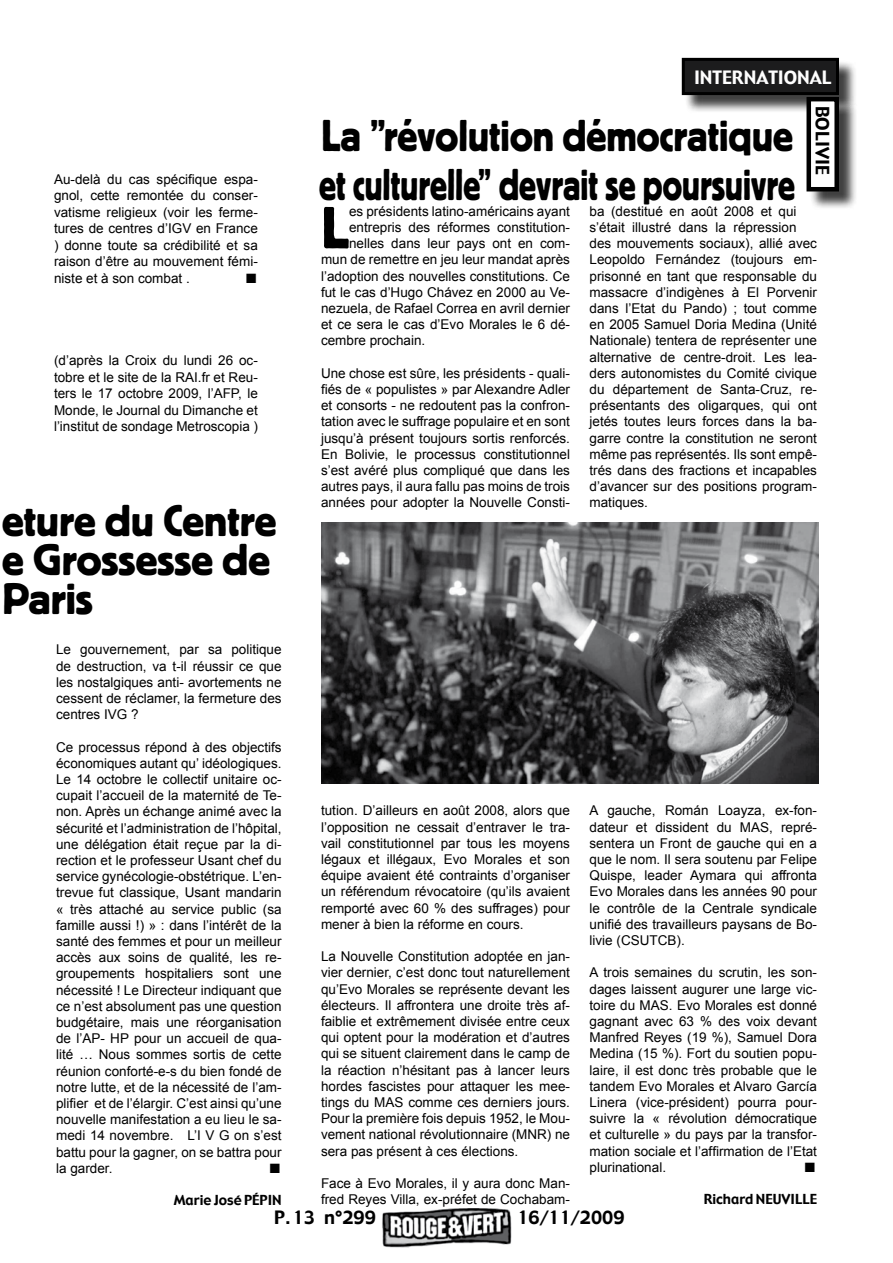
<style>
.page{position:relative;width:893px;height:1263px;background:#fff}
.page>*{position:absolute;margin:0;border:0;box-sizing:border-box;transform-origin:0 0}
.t1{font:61.65px "Block";color:#000}
.t2{font:46.5px/49.5px "Block";color:#000;scale:.92 1}
.t3{font:46.5px/39px "Block";color:#000}
.t4{font:18px "Gadget";color:#000}
.t5{font:18px "Gadget";color:#fefefe}
.t6{font:13.5px/16.2px "Arial";color:#000;text-align:justify}
.t7{font:13.5px "Gadget";color:#000}
.t8{font:13.5px "Zapf Dingbats ITC";color:#000}
</style>
<div class="page">
<img style="left:382px;top:1209px;width:130px;height:39px">
<div style="left:684px;top:60px;width:173px;height:54px;background:#000;opacity:.75"></div>
<div style="left:683px;top:59px;width:154px;height:35px;background:#1c1c1d"></div>
<div style="left:682px;top:58px;width:157px;height:37px;border:3px solid #000"></div>
<div style="left:809px;top:99px;width:48px;height:111px;background:#000;opacity:.75"></div>
<div style="left:809px;top:99px;width:28px;height:90px;background:#fefefe"></div>
<div style="left:806px;top:97px;width:33px;height:94px;border:4px solid #000"></div>
<img style="left:322px;top:523px;width:496px;height:260px">
<p class="t6" style="left:54px;top:171px;width:205px">Au-delà du cas spécifique espa&shy;gnol, cette remontée du conser&shy;vatisme religieux (voir les ferme&shy;tures de centres d’IGV en France ) donne toute sa crédibilité et sa raison d’être au mouvement fémi&shy;niste et à son combat .</p>
<p class="t8" style="left:246px;top:272px;width:12px">■</p>
<p class="t6" style="left:54px;top:352px;width:205px">(d’après la Croix du lundi 26 oc&shy;tobre et le site de la RAI.fr et Reu&shy;ters le 17 octobre 2009, l’AFP, le Monde, le Journal du Dimanche et l’institut de sondage Metroscopia )</p>
<h2 class="t3" style="left:2px;top:504px;width:276px">eture du Centre e Grossesse de<br>Paris</h2>
<p class="t6" style="left:56px;top:642px;width:227px">Le gouvernement, par sa politique de destruction, va t-il réussir ce que les nostalgiques anti- avortements ne cessent de réclamer, la fermeture des centres IVG ?</p>
<p class="t6" style="left:56px;top:739px;width:227px">Ce processus répond à des objectifs économiques autant qu’ idéologiques.<br>Le 14 octobre le collectif unitaire oc&shy;cupait l’accueil de la maternité de Te&shy;non. Après un échange animé avec la sécurité et l’administration de l’hôpital, une délégation était reçue par la di&shy;rection et le professeur Usant chef du service gynécologie-obstétrique. L’en&shy;trevue fut classique, Usant mandarin « très attaché au service public (sa famille aussi !) » : dans l’intérêt de la santé des femmes et pour un meilleur accès aux soins de qualité, les re&shy;groupements hospitaliers sont une nécessité ! Le Directeur indiquant que ce n’est absolument pas une question budgétaire, mais une réorganisation de l’AP- HP pour un accueil de qua&shy;lité … Nous sommes sortis de cette réunion conforté-e-s du bien fondé de notre lutte, et de la nécessité de l’am&shy;plifier et de l’élargir. C’est ainsi qu’une nouvelle manifestation a eu lieu le sa&shy;medi 14 novembre. L’I V G on s’est battu pour la gagner, on se battra pour la garder.</p>
<p class="t8" style="left:270px;top:1162px;width:12px">■</p>
<p class="t7" style="left:174px;top:1191px;width:109px">MARIE JOSÉ PÉPIN</p>
<h3 class="t5" style="left:694px;top:65px;width:139px">INTERNATIONAL</h3>
<h3 class="t4" style="left:834px;top:106px;width:70px;rotate:90deg">BOLIVIE</h3>
<h2 class="t2" style="left:319px;top:115px;width:518px">La ”révolution démocratique et culturelle” devrait se poursuivre</h2>
<p class="t6" style="left:589px;top:203px;width:229px;text-align:left">ba (destitué en août 2008 et qui s’était illustré dans la répression des mouvements sociaux), allié avec Leopoldo Fernández (toujours em&shy;prisonné en tant que responsable du massacre d’indigènes à El Porvenir dans l’Etat du Pando) ; tout comme en 2005 Samuel Doria Medina (Unité Nationale) tentera de représenter une alternative de centre-droit. Les lea&shy;ders autonomistes du Comité civique du département de Santa-Cruz, re&shy;présentants des oligarques, qui ont jetés toutes leurs forces dans la ba&shy;garre contre la constitution ne seront même pas représentés. Ils sont empê&shy;trés dans des fractions et incapables d’avancer sur des positions program&shy;matiques.</p>
<h1 class="t1" style="left:321px;top:187px;width:30px">L</h1>
<p class="t6" style="left:349px;top:203px;width:222px">es présidents latino-américains ayant</p>
<p class="t6" style="left:349px;top:219px;width:222px">entrepris des réformes constitution-</p>
<p class="t6" style="left:349px;top:236px;width:222px">nelles dans leur pays ont en com-</p>
<p class="t6" style="left:321px;top:252px;width:250px">mun de remettre en jeu leur mandat après</p>
<p class="t6" style="left:321px;top:268px;width:250px">l’adoption des nouvelles constitutions. Ce</p>
<p class="t6" style="left:321px;top:284px;width:250px">fut le cas d’Hugo Chávez en 2000 au Ve-</p>
<p class="t6" style="left:321px;top:300px;width:250px">nezuela, de Rafael Correa en avril dernier</p>
<p class="t6" style="left:321px;top:317px;width:250px">et ce sera le cas d’Evo Morales le 6 dé-</p>
<p class="t6" style="left:321px;top:333px;width:106px">cembre prochain.</p>
<p class="t6" style="left:321px;top:365px;width:250px">Une chose est sûre, les présidents - quali&shy;fiés de « populistes » par Alexandre Adler et consorts - ne redoutent pas la confron&shy;tation avec le suffrage populaire et en sont jusqu’à présent toujours sortis renforcés.<br>En Bolivie, le processus constitutionnel s’est avéré plus compliqué que dans les autres pays, il aura fallu pas moins de trois années pour adopter la Nouvelle Consti-</p>
<p class="t6" style="left:321px;top:803px;width:250px">tution. D’ailleurs en août 2008, alors que l’opposition ne cessait d’entraver le tra&shy;vail constitutionnel par tous les moyens légaux et illégaux, Evo Morales et son équipe avaient été contraints d’organiser un référendum révocatoire (qu’ils avaient remporté avec 60 % des suffrages) pour mener à bien la réforme en cours.</p>
<p class="t6" style="left:321px;top:948px;width:250px">La Nouvelle Constitution adoptée en jan&shy;vier dernier, c’est donc tout naturellement qu’Evo Morales se représente devant les électeurs. Il affrontera une droite très af&shy;faiblie et extrêmement divisée entre ceux qui optent pour la modération et d’autres qui se situent clairement dans le camp de la réaction n’hésitant pas à lancer leurs hordes fascistes pour attaquer les mee&shy;tings du MAS comme ces derniers jours.<br>Pour la première fois depuis 1952, le Mou&shy;vement national révolutionnaire (MNR) ne sera pas présent à ces élections.</p>
<p class="t6" style="left:321px;top:1175px;width:250px">Face à Evo Morales, il y aura donc Man&shy;fred Reyes Villa, ex-préfet de Cochabam-</p>
<p class="t6" style="left:589px;top:803px;width:229px">A gauche, Román Loayza, ex-fon&shy;dateur et dissident du MAS, repré&shy;sentera un Front de gauche qui en a que le nom. Il sera soutenu par Felipe Quispe, leader Aymara qui affronta Evo Morales dans les années 90 pour le contrôle de la Centrale syndicale unifié des travailleurs paysans de Bo&shy;livie (CSUTCB).</p>
<p class="t6" style="left:589px;top:965px;width:229px">A trois semaines du scrutin, les son&shy;dages laissent augurer une large vic&shy;toire du MAS. Evo Morales est donné gagnant avec 63 % des voix devant Manfred Reyes (19 %), Samuel Dora Medina (15 %). Fort du soutien popu&shy;laire, il est donc très probable que le tandem Evo Morales et Alvaro García Linera (vice-président) pourra pour&shy;suivre la « révolution démocratique et culturelle » du pays par la transfor&shy;mation sociale et l’affirmation de l’Etat plurinational.</p>
<p class="t8" style="left:805px;top:1161px;width:12px">■</p>
<p class="t7" style="left:704px;top:1190px;width:115px">RICHARD NEUVILLE</p>
<h3 class="t4" style="left:274px;top:1206px;width:103px">P. 13 N°299</h3>
<h3 class="t4" style="left:517px;top:1206px;width:109px">16/11/2009</h3>
</div>
